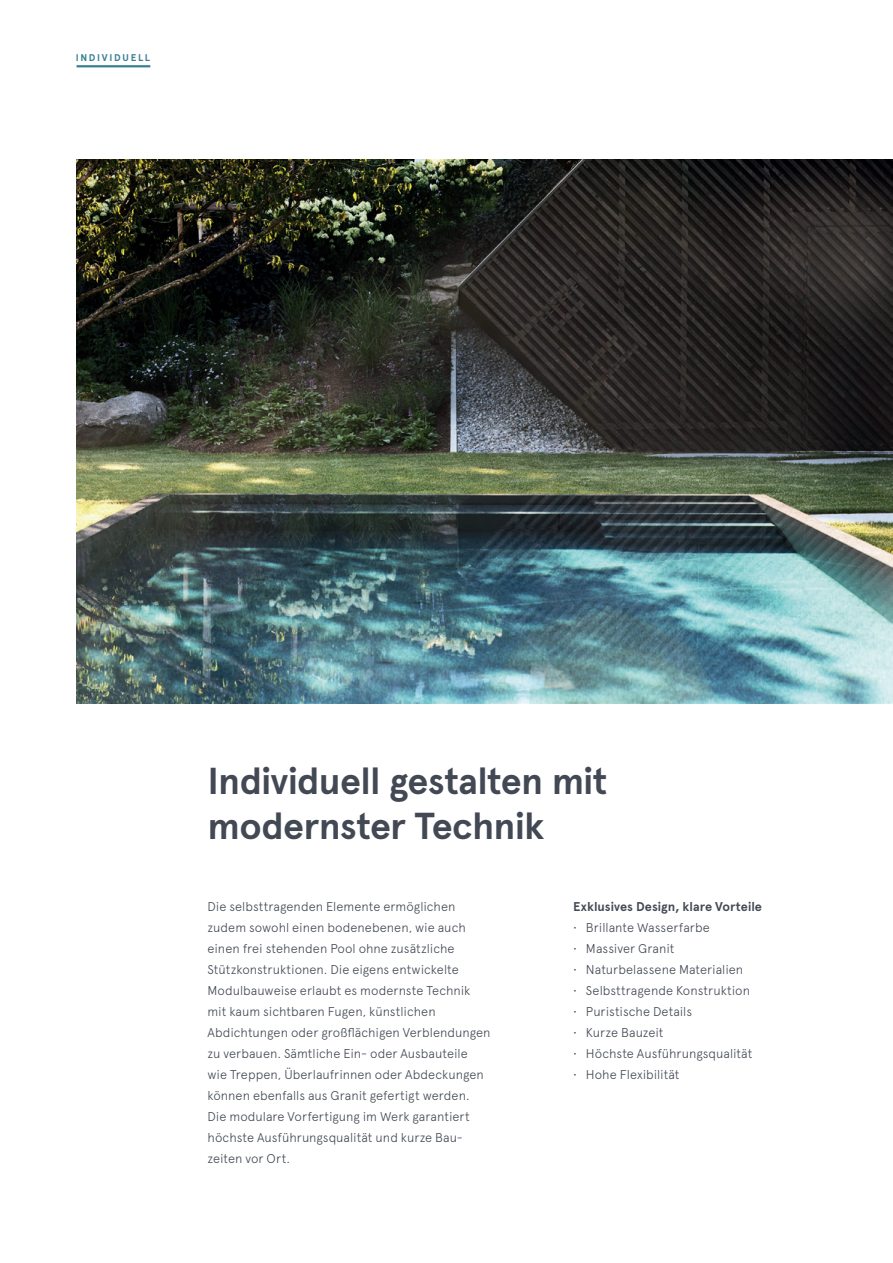
<style>
.page{position:relative;width:893px;height:1263px;background:#fff}
.page>*{position:absolute;margin:0;border:0;box-sizing:border-box;transform-origin:0 0}
.t1{font:700 37.5px/45px "Apercu Pro";letter-spacing:-.015em;color:#434954}
.t2{font:300 12.75px/21px "Apercu Pro";letter-spacing:.005em;color:#434954}
.t3{font:300 12.75px "Apercu";color:#434954}
.t4{font:700 12.75px "Apercu Pro";letter-spacing:.005em;color:#434954}
.t5{font:700 9.75px "Apercu Pro";letter-spacing:.175em;color:#377f91}
</style>
<div class="page">
<hr style="left:77px;top:65px;width:73px;height:2px;background:#377f91">
<img style="left:77px;top:159px;width:816px;height:545px">
<p class="t5" style="left:76px;top:51px;width:76px">INDIVIDUELL</p>
<h1 class="t1" style="left:207px;top:757px;width:401px">Individuell gestalten mit modernster Technik</h1>
<p class="t2" style="left:207px;top:895px;width:285px">Die selbsttragenden Elemente ermöglichen zudem sowohl einen bodenebenen, wie auch einen frei stehenden Pool ohne zusätzliche Stützkonstruktionen. Die eigens entwickelte Modulbauweise erlaubt es modernste Technik mit kaum sichtbaren Fugen, künstlichen Abdichtungen oder großflächigen Verblendungen zu verbauen. Sämtliche Ein- oder Ausbauteile<br>wie Treppen, Überlaufrinnen oder Abdeckungen können ebenfalls aus Granit gefertigt werden.<br>Die modulare Vorfertigung im Werk garantiert höchste Ausführungsqualität und kurze Bau&shy;zeiten vor Ort.</p>
<p class="t4" style="left:573px;top:897px;width:190px">Exklusives Design, klare Vorteile</p>
<p class="t3" style="left:573px;top:920px;width:138px">• Brillante Wasserfarbe</p>
<p class="t3" style="left:573px;top:941px;width:103px">• Massiver Granit</p>
<p class="t3" style="left:573px;top:962px;width:172px">• Naturbelassene Materialien</p>
<p class="t3" style="left:573px;top:983px;width:178px">• Selbsttragende Konstruktion</p>
<p class="t3" style="left:573px;top:1004px;width:120px">• Puristische Details</p>
<p class="t3" style="left:573px;top:1025px;width:92px">• Kurze Bauzeit</p>
<p class="t3" style="left:573px;top:1046px;width:181px">• Höchste Ausführungsqualität</p>
<p class="t3" style="left:573px;top:1067px;width:108px">• Hohe Flexibilität</p>
</div>
